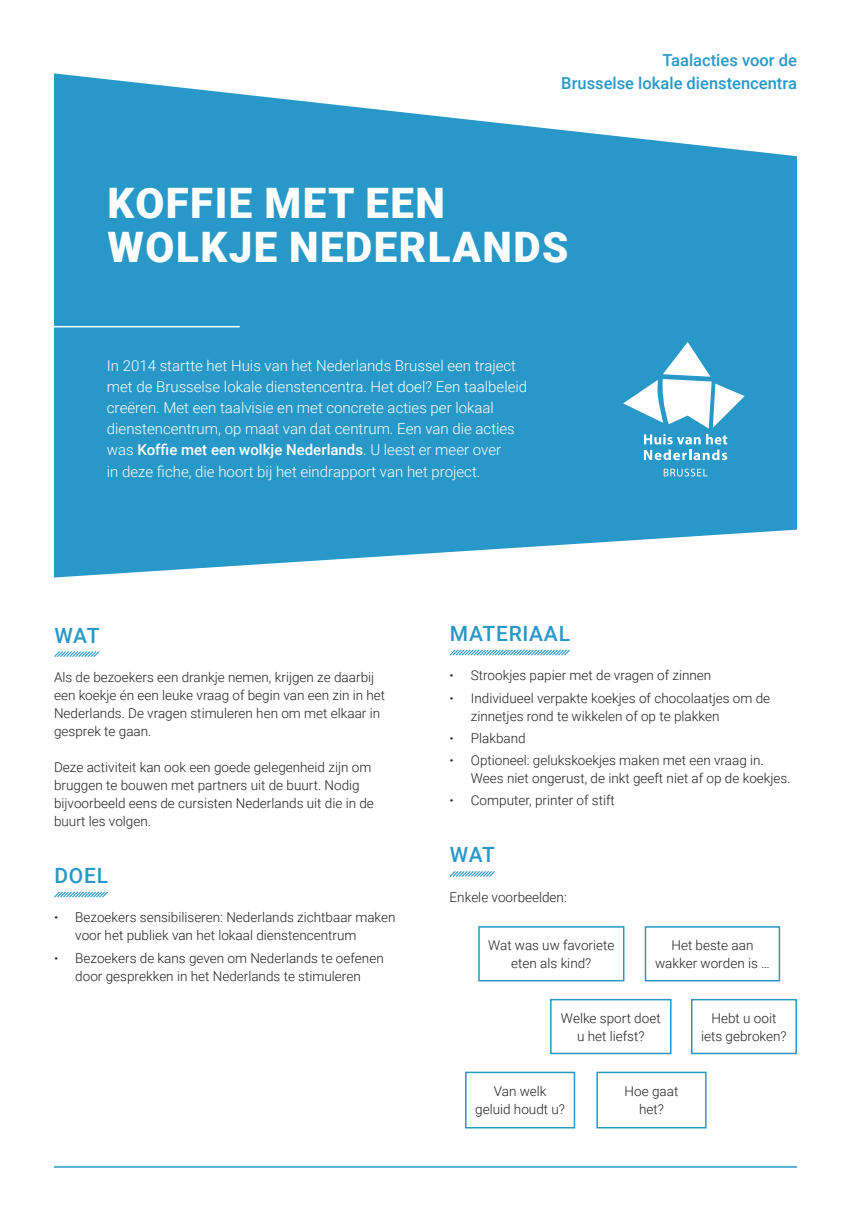
<style>
.page{position:relative;width:851px;height:1221px;background:#fff}
.page>*{position:absolute;margin:0;border:0;box-sizing:border-box;transform-origin:0 0}
.hoofdtitel_naast_cij{font:900 42px/43.5px "Roboto";letter-spacing:.035em;color:#fff}
.titel_sub{font:500 21px "Roboto";letter-spacing:.035em;color:#2798c7}
.t1{font:500 16.5px/22.5px "Roboto";color:#2798c7;text-align:right}
.Body_-_Inleiding{font:300 15px/21px "Roboto";color:#fff}
.Body_-_Inleiding-2{font:300 13.5px/18px "Roboto";color:#231f20;text-align:center}
.s1{font-weight:500}
.s2{font-weight:900}
</style>
<div class="page">
<svg style="left:54px;top:73px;width:742px;height:504px;background:#43a5ce"></svg>
<svg style="left:54px;top:651px;width:46px;height:6px"></svg>
<svg style="left:54px;top:891px;width:54px;height:7px"></svg>
<svg style="left:449px;top:649px;width:121px;height:7px"></svg>
<svg style="left:449px;top:871px;width:46px;height:6px"></svg>
<svg style="left:643px;top:434px;width:84px;height:26px"></svg>
<svg style="left:663px;top:468px;width:44px;height:8px"></svg>
<svg style="left:623px;top:342px;width:121px;height:86px"></svg>
<hr style="left:27px;top:326px;width:213px;height:1px;background:#fff">
<hr style="left:54px;top:1166px;width:742px;height:1px;background:#2798c7">
<div style="left:478px;top:926px;width:146px;height:55px;border:2px solid #2798c7"></div>
<div style="left:690px;top:998px;width:106px;height:56px;border:2px solid #2798c7"></div>
<div style="left:550px;top:998px;width:121px;height:56px;border:2px solid #2798c7"></div>
<div style="left:465px;top:1071px;width:110px;height:57px;border:2px solid #2798c7"></div>
<div style="left:596px;top:1071px;width:110px;height:57px;border:2px solid #2798c7"></div>
<div style="left:644px;top:926px;width:136px;height:55px;border:2px solid #2798c7"></div>
<p class="t1" style="left:561px;top:49px;width:237px">Taalacties voor de<br>Brusselse lokale dienstencentra</p>
<p class="hoofdtitel_naast_cij" style="left:108px;top:180px;width:462px">KOFFIE MET EEN<br>WOLKJE NEDERLANDS</p>
<p class="Body_-_Inleiding" style="left:107px;top:355px;width:422px">In 2014 startte het Huis van het Nederlands Brussel een traject met de Brusselse lokale dienstencentra. Het doel? Een taalbeleid creëren. Met een taalvisie en met concrete acties per lokaal dienstencentrum, op maat van dat centrum. Een van die acties was <span class="s1">Koffie met een wolkje Nederlands</span>. U leest er meer over<br>in deze fiche, die hoort bij het eindrapport van het project.</p>
<p class="titel_sub" style="left:54px;top:620px;width:47px">WAT</p>
<p class="Body_-_Inleiding-2" style="left:54px;top:667px;width:333px;text-align:left">Als de bezoekers een drankje nemen, krijgen ze daarbij een koekje én een leuke vraag of begin van een zin in het Nederlands. De vragen stimuleren hen om met elkaar in gesprek te gaan.</p>
<p class="Body_-_Inleiding-2" style="left:54px;top:757px;width:321px;text-align:left">Deze activiteit kan ook een goede gelegenheid zijn om bruggen te bouwen met partners uit de buurt. Nodig bijvoorbeeld eens de cursisten Nederlands uit die in de buurt les volgen.</p>
<p class="titel_sub" style="left:54px;top:860px;width:55px">DOEL</p>
<p class="Body_-_Inleiding-2" style="left:75px;top:907px;width:322px;text-align:left;text-indent:-21px"><span class="s2">·</span> Bezoekers sensibiliseren: Nederlands zichtbaar maken voor het publiek van het lokaal dienstencentrum</p>
<p class="Body_-_Inleiding-2" style="left:54px;top:948px;width:331px"><span class="s2">·</span> Bezoekers de kans geven om Nederlands te oefenen door gesprekken in het Nederlands te stimuleren</p>
<p class="titel_sub" style="left:450px;top:618px;width:122px">MATERIAAL</p>
<p class="Body_-_Inleiding-2" style="left:449px;top:666px;width:263px"><span class="s2">·</span> Strookjes papier met de vragen of zinnen</p>
<p class="Body_-_Inleiding-2" style="left:471px;top:688px;width:301px;text-align:left;text-indent:-21px"><span class="s2">·</span> Individueel verpakte koekjes of chocolaatjes om de zinnetjes rond te wikkelen of op te plakken</p>
<p class="Body_-_Inleiding-2" style="left:449px;top:728px;width:78px"><span class="s2">·</span> Plakband</p>
<p class="Body_-_Inleiding-2" style="left:471px;top:750px;width:321px;text-align:left;text-indent:-21px"><span class="s2">·</span> Optioneel: gelukskoekjes maken met een vraag in.<br>Wees niet ongerust, de inkt geeft niet af op de koekjes.</p>
<p class="Body_-_Inleiding-2" style="left:449px;top:791px;width:167px"><span class="s2">·</span> Computer, printer of stift</p>
<p class="titel_sub" style="left:450px;top:840px;width:47px">WAT</p>
<p class="Body_-_Inleiding-2" style="left:449px;top:887px;width:119px">Enkele voorbeelden:</p>
<p class="Body_-_Inleiding-2" style="left:488px;top:936px;width:128px">Wat was uw favoriete eten als kind?</p>
<p class="Body_-_Inleiding-2" style="left:655px;top:936px;width:116px">Het beste aan wakker worden is …</p>
<p class="Body_-_Inleiding-2" style="left:561px;top:1008px;width:101px">Welke sport doet u het liefst?</p>
<p class="Body_-_Inleiding-2" style="left:475px;top:1081px;width:91px">Van welk geluid houdt u?</p>
<p class="Body_-_Inleiding-2" style="left:624px;top:1081px;width:55px">Hoe gaat het?</p>
<p class="Body_-_Inleiding-2" style="left:701px;top:1008px;width:87px">Hebt u ooit iets gebroken?</p>
</div>
